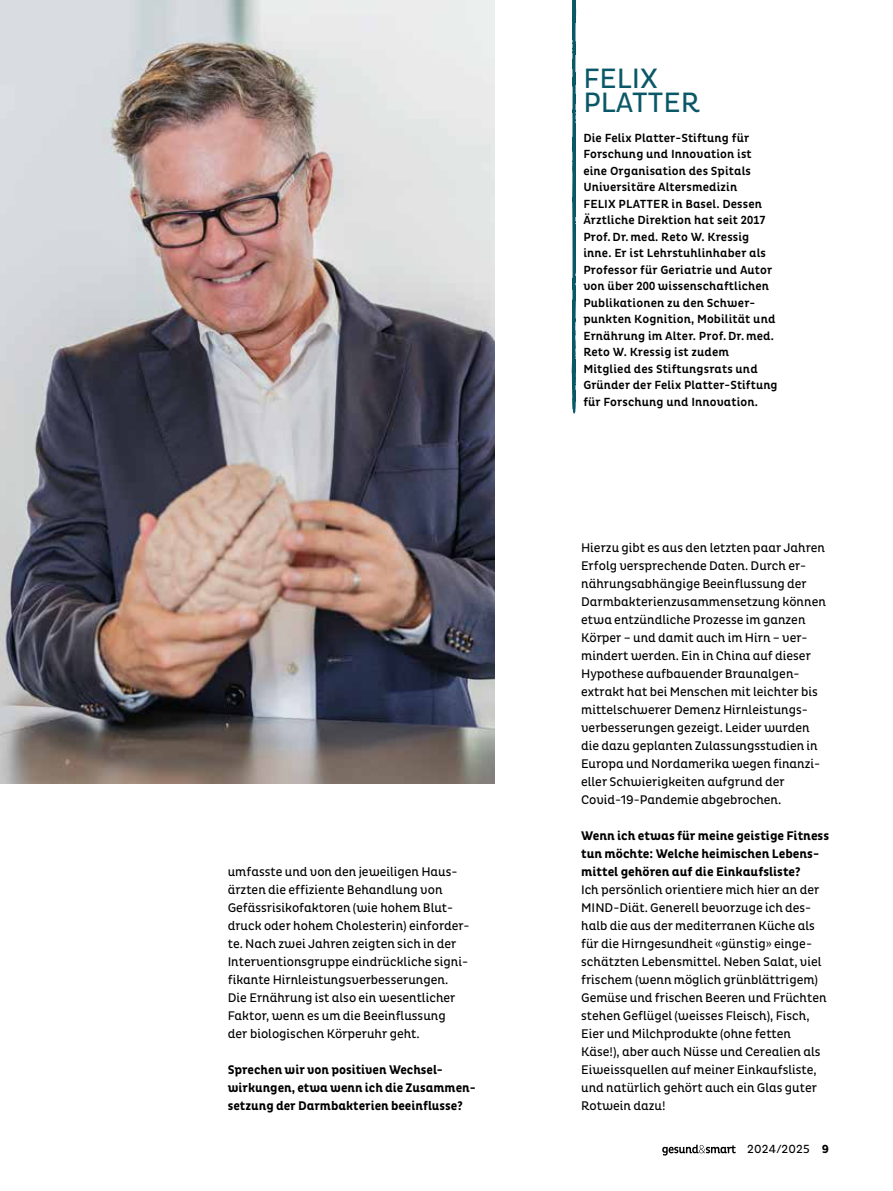
<style>
.page{position:relative;width:893px;height:1191px;background:#fff}
.page>*{position:absolute;margin:0;border:0;box-sizing:border-box;transform-origin:0 0}
.t1{font:28.5px/24px "Pluto B Bn Cond";color:#0a5867}
.t2{font:12.75px/18px "Pluto B Bn Cond";color:#000}
.t3{font:700 12.75px/18px "Pluto B Bn Cond";color:#000}
.t4{font:500 12px/16.5px "Pluto B Bn Cond";letter-spacing:.01em;color:#000}
.t5{font:12px "Pluto B Bn Cond";color:#000}
.s1{font-weight:700}
</style>
<div class="page">
<svg style="left:662px;top:1144px;width:74px;height:11px"></svg>
<img style="left:0;top:0;width:406px;height:784px">
<svg style="left:406px;top:0;width:171px;height:784px"></svg>
<p class="t2" style="left:228px;top:863px;width:243px">umfasste und von den jeweiligen Haus&shy;ärzten die effiziente Behandlung von Gefässrisikofaktoren (wie ho hem Blut&shy;druck oder hohem Cholesterin) einforder&shy;te. Nach zwei Jahren zeigten sich in der Interventionsgruppe eindrückliche signi&shy;fikante Hirnleistungsverbesserungen.<br>Die Ernährung ist also ein wesentlicher Faktor, wenn es um die Beeinflussung<br>der biologischen Körpe ruhr geht.</p>
<p class="t3" style="left:228px;top:1061px;width:250px">Sprechen wir von positiven Wechsel&shy;wirkungen, etwa wenn ich die Zusammen&shy;setzung der Darmbakterien beeinflusse?</p>
<h1 class="t1" style="left:583px;top:67px;width:118px">FELIX<br>PLATTER</h1>
<p class="t4" style="left:583px;top:130px;width:196px">Die Felix Platter-Stiftung für<br>Forschung und Innovation ist eine Organisation des Spitals<br>Universitäre Altersmedizin<br>FELIX PLATTER in Basel. Dessen<br>Ärztliche Direktion hat seit 2017<br>Prof.Dr.med. Reto W. Kressig inne. Er ist Lehrstuhlinhaber als<br>Professor für Geriatrie und Autor von über 200 wissenschaftlichen<br>Publikationen zu den Schwer&shy;punkten Kognition, Mobilität und<br>Ernährung im Alter. Prof.Dr.med.<br>Reto W. Kressig ist zudem<br>Mitglied des Stiftungsrats und<br>Gründer der Felix Platter-Stiftung für Forschung und Innovation.</p>
<p class="t2" style="left:581px;top:539px;width:246px">Hierzu gibt es aus den letzten paar Jahren Erfolg versprechende Daten. Durch er&shy;nährungsabhängige Beeinflussung der Darmbakterienzusammensetzung können etwa entzündliche Prozesse im ganzen Körper – und damit auch im Hirn – ver&shy;mindert werden. Ein in China auf dieser Hypothese aufbauender Braunalge n&shy;extrakt hat bei Menschen mit leichter bis mittelschwerer Demenz Hirnleistungs&shy;verbesserungen gezeigt. Leider wurden die dazu geplanten Zulassungsstudien in Europa und Nordamerika wegen finanzi&shy;eller Schwierigkeiten aufgrund der Covid-19-Pandemie abgebrochen.</p>
<p class="t3" style="left:581px;top:827px;width:250px">Wenn ich etwas für meine geistige Fitness tun möchte: Welche heimischen Lebens&shy;mittel gehören auf die Einkaufsliste?</p>
<p class="t2" style="left:581px;top:881px;width:247px">Ich persönlich orientiere mich hier an der MIND-Diät. Generell bevorzuge ich des&shy;halb die aus der mediterranen Küche als für die Hirngesundheit «günstig» einge&shy;schätzten Lebensmittel. Neben Salat, viel frischem (wenn möglich grünblättrigem)<br>Gemüse und frischen Beeren und Früchten stehen Geflügel (weisses Fleisch), Fisch, Eier und Milchprodukte (ohne fetten Käse!), aber auch Nüsse und Cerealien als Eiweissquellen auf meiner Einkaufsliste, und natürlich gehört auch ein Glas guter Rotwein dazu!</p>
<p class="t5" style="left:747px;top:1142px;width:83px">2024/2025 <span class="s1">9</span></p>
</div>
